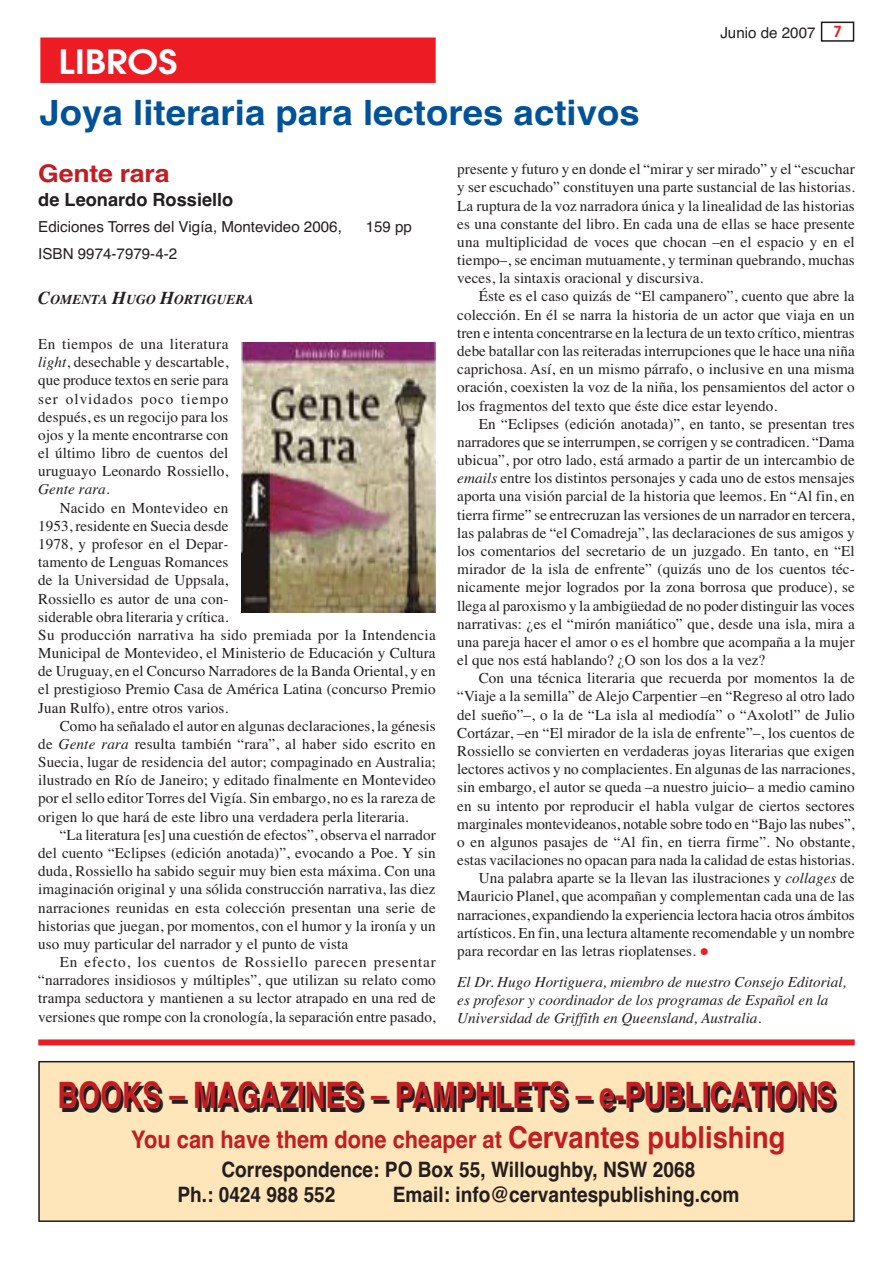
<style>
.page{position:relative;width:893px;height:1263px;background:#fff}
.page>*{position:absolute;margin:0;border:0;box-sizing:border-box;transform-origin:0 0}
.t1{font:700 36.3px "Helvetica";color:#231f20;scale:.78 1}
.t2{font:700 34.8px "Helvetica";color:#005299;scale:1.05 1}
.t3{font:600 33.3px "Avant Garde";color:#fff;scale:1.1 1}
.t4{font:700 24.3px "Helvetica";color:#c21d23;scale:.9 1}
.t5{font:700 24.3px "Helvetica";color:#c21d23;scale:1.1 1}
.t6{font:700 21.15px/25.3px "Helvetica";color:#231f20;scale:.9 1}
.t7{font:700 18.15px "Helvetica";color:#231f20}
.t8{font:15.15px/18.1px "Times";letter-spacing:.005em;color:#231f20;text-align:justify}
.t9{font:italic 15.15px/18.1px "Times";color:#231f20}
.t10{font:15.15px "Helvetica";color:#231f20}
.t11{font:italic 700 13.65px "Times";color:#231f20}
.s1{font-family:"Avant Garde";font-weight:600;color:#ed1c24}
.s2{font-size:18.15px}
.s3{font-style:italic}
.s4{font-size:30.3px}
</style>
<div class="page">
<div style="left:820px;top:22px;width:34px;height:20px;border:2px solid #231f20"></div>
<div style="left:40px;top:38px;width:395px;height:45px;background:#ed1c24"></div>
<img style="left:241px;top:342px;width:194px;height:270px">
<div style="left:38px;top:1039px;width:816px;height:7px;background:#e81d25"></div>
<div style="left:39px;top:1062px;width:814px;height:159px;background:#fee6ba"></div>
<div style="left:38px;top:1061px;width:816px;height:161px;border:2px solid #231f20"></div>
<h3 class="t3" style="left:59px;top:50px;width:110px">LIBROS</h3>
<h2 class="t2" style="left:40px;top:100px;width:573px">Joya literaria para lectores activos</h2>
<p class="t10" style="left:720px;top:27px;width:123px">Junio de 2007 <span class="s1">7</span></p>
<h3 class="t5" style="left:38px;top:164px;width:121px">Gente rara</h3>
<p class="t7" style="left:38px;top:193px;width:196px">de Leonardo Rossiello</p>
<p class="t10" style="left:38px;top:221px;width:305px">Ediciones Torres del Vigía, Montevideo 2006,</p>
<p class="t10" style="left:365px;top:221px;width:48px">159 pp</p>
<p class="t10" style="left:38px;top:248px;width:140px">ISBN 9974-7979-4-2</p>
<p class="t11" style="left:38px;top:295px;width:217px"><span class="s2">C</span>OMENTA <span class="s2">H</span>UGO <span class="s2">H</span>ORTIGUERA</p>
<p class="t8" style="left:38px;top:336px;width:192px">En tiempos de una literatura <span class="s3">light</span>, desechable y descartable, que produce textos en serie para ser olvidados poco tiempo después, es un regocijo para los ojos y la mente encontrarse con el último libro de cuentos del uruguayo Leonardo Rossiello, <span class="s3">Gente rara</span>.</p>
<p class="t8" style="left:38px;top:500px;width:399px;text-align:left;text-indent:21px">Nacido en Montevideo en<br>1953, residente en Suecia desde<br>1978, y profesor en el Depar<span class="s3">-<br></span>tamento de Lenguas Romances<br>de la Universidad de Uppsala,<br>Rossiello es autor de una con-<br>siderable obra literaria y crítica.<br>Su producción narrativa ha sido premiada por la Intendencia Municipal de Montevideo, el Ministerio de Educación y Cultura de Uruguay, en el Concurso Narradores de la Banda Oriental, y en el prestigioso Premio Casa de América Latina (concurso Premio Juan Rulfo), entre otros varios.</p>
<p class="t8" style="left:38px;top:718px;width:399px;text-indent:21px">Como ha señalado el autor en algunas declaraciones, la génesis de <span class="s3">Gente rara</span> resulta también “rara”, al haber sido escrito en Suecia, lugar de residencia del autor; compaginado en Australia; ilustrado en Río de Janeiro; y editado finalmente en Montevideo por el sello editor Torres del Vigía. Sin embargo, no es la rareza de origen lo que hará de este libro una verdadera perla literaria.</p>
<p class="t8" style="left:38px;top:827px;width:399px;text-indent:21px">“La literatura [es] una cuestión de efectos”, observa el narrador del cuento “Eclipses (edición anotada)”, evocando a Poe. Y sin duda, Rossiello ha sabido seguir muy bien esta máxima. Con una imaginación original y una sólida construcción narrativa, las diez narraciones reunidas en esta colección presentan una serie de historias que juegan, por momentos, con el humor y la ironía y un uso muy particular del narrador y el punto de vista</p>
<p class="t8" style="left:38px;top:954px;width:399px;text-indent:21px">En efecto, los cuentos de Rossiello parecen presentar “narradores insidiosos y múltiples”, que utilizan su relato como trampa seductora y mantienen a su lector atrapado en una red de versiones que rompe con la cronología, la separación entre pasado,</p>
<p class="t8" style="left:457px;top:161px;width:399px">presente y futuro y en donde el “mirar y ser mirado” y el “escuchar y ser escuchado” constituyen una parte sustancial de las historias.<br>La ruptura de la voz narradora única y la linealidad de las historias es una constante del libro. En cada una de ellas se hace presente una multiplicidad de voces que chocan –en el espacio y en el tiempo–, se enciman mutuamente, y terminan quebrando, muchas veces, la sintaxis oracional y discursiva.</p>
<p class="t8" style="left:457px;top:289px;width:399px;text-indent:21px">Éste es el caso quizás de “El campanero”, cuento que abre la colección. En él se narra la historia de un actor que viaja en un tren e intenta concentrarse en la lectura de un texto crítico, mientras debe batallar con las reiteradas interrupciones que le hace una niña caprichosa. Así, en un mismo párrafo, o inclusive en una misma oración, coexisten la voz de la niña, los pensamientos del actor o los fragmentos del texto que éste dice estar leyendo.</p>
<p class="t8" style="left:457px;top:416px;width:399px;text-indent:21px">En “Eclipses (edición anotada)”, en tanto, se presentan tres narradores que se interrumpen, se corrigen y se contradicen. “Dama ubicua”, por otro lado, está armado a partir de un intercambio de <span class="s3">emails</span> entre los distintos personajes y cada uno de estos mensajes aporta una visión parcial de la historia que leemos. En “Al fin, en tierra firme” se entrecruzan las versiones de un narrador en tercera, las palabras de “el Comadreja”, las declaraciones de sus amigos y los comentarios del secretario de un juzgado. En tanto, en “El mirador de la isla de enfrente” (quizás uno de los cuentos téc&shy;nicamente mejor logrados por la zona borrosa que produce), se llega al paroxismo y la ambigüedad de no poder distinguir las voces narrativas: ¿es el “mirón maniático” que, desde una isla, mira a una pareja hacer el amor o es el hombre que acompaña a la mujer el que nos está hablando? ¿O son los dos a la vez?</p>
<p class="t8" style="left:478px;top:671px;width:377px">Con una técnica literaria que recuerda por momentos la de</p>
<p class="t8" style="left:457px;top:689px;width:399px">“Viaje a la semilla” de Alejo Carpentier –en “Regreso al otro lado</p>
<p class="t8" style="left:457px;top:707px;width:399px">del sueño”–, o la de “La isla al mediodía” o “Axolotl” de Julio</p>
<p class="t8" style="left:457px;top:725px;width:399px">Cortázar, –en “El mirador de la isla de enfrente”–, los cuentos de</p>
<p class="t8" style="left:457px;top:743px;width:399px">Rossiello se convierten en verdaderas joyas literarias que exigen</p>
<p class="t8" style="left:457px;top:761px;width:399px">lectores activos y no complacientes. En algunas de las narraciones,</p>
<p class="t8" style="left:457px;top:780px;width:399px">sin embargo, el autor se queda –a nuestro juicio– a medio camino</p>
<p class="t8" style="left:457px;top:798px;width:399px">en su intento por reproducir el habla vulgar de ciertos sectores</p>
<p class="t8" style="left:457px;top:816px;width:399px">marginales montevideanos, notable sobre todo en “Bajo las nubes”,</p>
<p class="t8" style="left:457px;top:834px;width:399px">o en algunos pasajes de “Al fin, en tierra firme”. No obstante,</p>
<p class="t8" style="left:457px;top:852px;width:399px">estas vacilaciones no opacan para nada la calidad de estas historias.</p>
<p class="t8" style="left:478px;top:871px;width:377px">Una palabra aparte se la llevan las ilustraciones y <span class="s3">collages</span> de</p>
<p class="t8" style="left:457px;top:889px;width:399px">Mauricio Planel, que acompañan y complementan cada una de las</p>
<p class="t8" style="left:457px;top:907px;width:399px">narraciones, expandiendo la experiencia lectora hacia otros ámbitos</p>
<p class="t8" style="left:457px;top:925px;width:399px">artísticos. En fin, una lectura altamente recomendable y un nombre</p>
<p class="t8" style="left:457px;top:943px;width:240px">para recordar en las letras rioplatenses.</p>
<p class="t9" style="left:457px;top:974px;width:390px">El Dr. Hugo Hortiguera, miembro de nuestro Consejo Editorial, es profesor y coordinador de los programas de Español en la<br>Universidad de Griffith en Queensland, Australia.</p>
<h1 class="t1" style="left:60px;top:1086px;width:998px">BOOKS – MAGAZINES – PAMPHLETS – e-PUBLICATIONS</h1>
<h3 class="t4" style="left:131px;top:1130px;width:728px">You can have them done cheaper at <span class="s4">Cervantes publishing</span></h3>
<h3 class="t6" style="left:177px;top:1159px;width:577px;text-indent:44px">Correspondence: PO Box 55, Willoughby, NSW 2068<br>Ph.: 0424 988 552</h3>
<h3 class="t6" style="left:393px;top:1184px;width:386px">Email: info@cervantespublishing.com</h3>
</div>
